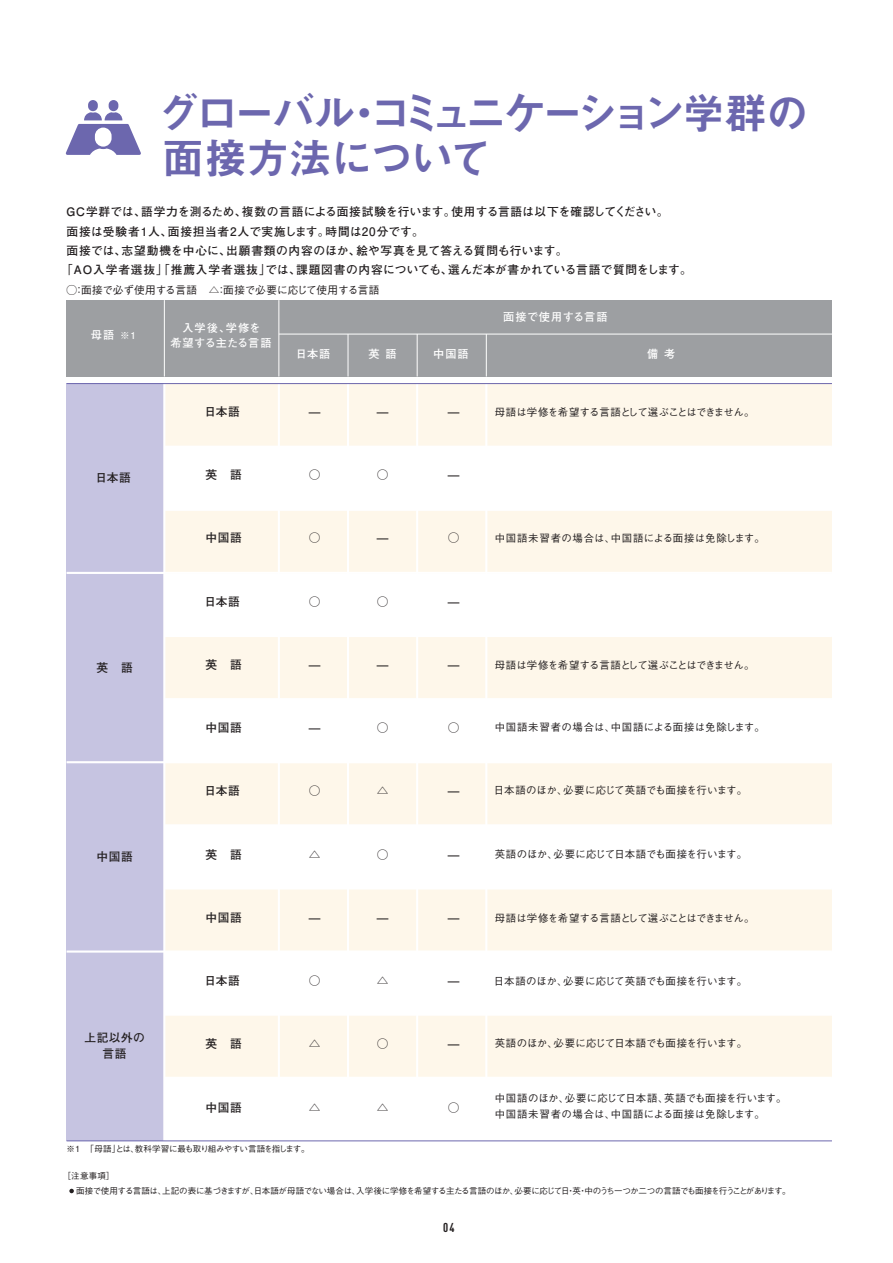
<style>
.page{position:relative;width:893px;height:1263px;background:#fff}
.page>*{position:absolute;margin:0;border:0;box-sizing:border-box;transform-origin:0 0}
.t1{font:42.45px "Midashi Go Pro MB31";letter-spacing:-.105em;color:#6c67ae}
.t2{font:42.45px/45.8px "Midashi Go Pro MB31";letter-spacing:-.03em;color:#6c67ae}
.t3{font:700 12.75px "DIN Cond";color:#231f20}
.t4{font:700 11.7px/15.9px "Futo Go B101 Pro";letter-spacing:.045em;color:#231f20;text-align:center}
.t5{font:700 11.7px "Futo Go B101 Pro";color:#231f20}
.t6{font:700 11.7px "Futo Go B101 Pro";letter-spacing:.075em;color:#231f20}
.t7{font:700 11.7px "Futo Go B101 Pro";letter-spacing:.005em;color:#231f20}
.t8{font:700 11.7px "Futo Go B101 Pro";letter-spacing:.025em;color:#231f20}
.t9{font:700 11.1px "Futo Go B101 Pro";letter-spacing:.065em;color:#fff}
.t10{font:700 11.1px "Futo Go B101 Pro";color:#fff}
.t11{font:500 10.65px "Gothic BBB Pro";letter-spacing:-.01em;color:#231f20}
.t12{font:500 10.35px "Gothic BBB Pro";color:#231f20}
.t13{font:500 10.35px "Gothic BBB Pro";letter-spacing:-.05em;color:#231f20}
.t14{font:500 10.35px "Gothic BBB Pro";letter-spacing:.075em;color:#231f20}
.t15{font:500 10.35px "Gothic BBB Pro";letter-spacing:-.025em;color:#231f20}
.t16{font:700 9.6px "Futo Go B101 Pro";color:#fff}
.t17{font:500 8.55px "Gothic BBB Pro";letter-spacing:-.055em;color:#231f20}
.t18{font:500 8.55px "Gothic BBB Pro";letter-spacing:-.075em;color:#231f20}
.t19{font:500 8.55px "Gothic BBB Pro";letter-spacing:-.025em;color:#231f20}
</style>
<div class="page">
<div style="left:67px;top:384px;width:98px;height:757px;background:#c6c4e1"></div>
<div style="left:164px;top:384px;width:668px;height:63px;background:#fef7ea"></div>
<div style="left:164px;top:511px;width:668px;height:63px;background:#fef7ea"></div>
<div style="left:164px;top:636px;width:668px;height:63px;background:#fef7ea"></div>
<div style="left:164px;top:762px;width:668px;height:63px;background:#fef7ea"></div>
<div style="left:164px;top:888px;width:668px;height:63px;background:#fef7ea"></div>
<div style="left:164px;top:1014px;width:668px;height:64px;background:#fef7ea"></div>
<div style="left:66px;top:1186px;width:11px;height:10px;border:3px solid #fff;border-radius:50%"></div>
<div style="left:67px;top:300px;width:765px;height:76px;background:#9d9fa2"></div>
<hr style="left:164px;top:300px;width:1px;height:76px;background:#fff">
<hr style="left:279px;top:300px;width:1px;height:76px;background:#fff">
<hr style="left:348px;top:334px;width:1px;height:42px;background:#fff">
<hr style="left:417px;top:334px;width:1px;height:42px;background:#fff">
<hr style="left:486px;top:334px;width:1px;height:42px;background:#fff">
<hr style="left:279px;top:334px;width:553px;height:1px;background:#fff">
<hr style="left:164px;top:446px;width:668px;height:2px;background:#fff">
<hr style="left:67px;top:572px;width:765px;height:2px;background:#fff">
<hr style="left:165px;top:635px;width:667px;height:2px;background:#fff">
<hr style="left:165px;top:698px;width:667px;height:2px;background:#fff">
<hr style="left:67px;top:761px;width:765px;height:2px;background:#fff">
<hr style="left:164px;top:824px;width:668px;height:2px;background:#fff">
<hr style="left:164px;top:887px;width:668px;height:2px;background:#fff">
<hr style="left:67px;top:950px;width:765px;height:3px;background:#fff">
<hr style="left:164px;top:1013px;width:668px;height:3px;background:#fff">
<hr style="left:164px;top:1077px;width:668px;height:2px;background:#fff">
<hr style="left:163px;top:384px;width:2px;height:757px;background:#fff">
<hr style="left:278px;top:384px;width:2px;height:757px;background:#fff">
<hr style="left:347px;top:384px;width:2px;height:757px;background:#fff">
<hr style="left:416px;top:384px;width:2px;height:757px;background:#fff">
<hr style="left:485px;top:384px;width:2px;height:757px;background:#fff">
<div style="left:88px;top:100px;width:10px;height:11px;background:#6c67ae;border-radius:5px"></div>
<div style="left:109px;top:100px;width:9px;height:11px;background:#6c67ae;border-radius:5px"></div>
<svg style="left:66px;top:112px;width:75px;height:43px"></svg>
<hr style="left:67px;top:383px;width:765px;height:1px;background:#6c67ae">
<hr style="left:67px;top:1140px;width:765px;height:1px;background:#6c67ae">
<h1 class="t1" style="left:158px;top:79px;width:653px">グローバルコミュニケーション学群の</h1>
<h1 class="t2" style="left:162px;top:85px;width:332px;text-indent:181px">・<br>面接方法について</h1>
<p class="t5" style="left:451px;top:203px;width:219px">使用する言語は以下を確認してください。</p>
<p class="t4" style="left:67px;top:203px;width:81px">GC学群では、</p>
<p class="t5" style="left:141px;top:203px;width:107px">語学力を測るため、</p>
<p class="t4" style="left:242px;top:203px;width:215px">複数の言語による面接試験を行います。</p>
<p class="t4" style="left:168px;top:222px;width:163px">面接担当者2人で実施します。</p>
<p class="t6" style="left:67px;top:222px;width:107px">面接は受験者1人、</p>
<p class="t8" style="left:326px;top:222px;width:100px">時間は20分です。</p>
<p class="t6" style="left:122px;top:241px;width:111px">志望動機を中心に、</p>
<p class="t7" style="left:356px;top:241px;width:213px">絵や写真を見て答える質問も行います。</p>
<p class="t4" style="left:67px;top:241px;width:61px">面接では、</p>
<p class="t4" style="left:226px;top:241px;width:136px">出願書類の内容のほか、</p>
<p class="t6" style="left:61px;top:260px;width:211px">「AO入学者選抜」「推薦入学者選抜」</p>
<p class="t5" style="left:448px;top:260px;width:245px">選んだ本が書かれている言語で質問をします。</p>
<p class="t4" style="left:296px;top:260px;width:158px">課題図書の内容についても、</p>
<p class="t4" style="left:266px;top:260px;width:37px">では、</p>
<p class="t11" style="left:67px;top:282px;width:314px">◯ 面接で必ず使用する言語　△ 面接で必要に応じて使用する言語</p>
<p class="t11" style="left:74px;top:282px;width:12px">：</p>
<p class="t11" style="left:216px;top:282px;width:12px">：</p>
<p class="t9" style="left:91px;top:326px;width:25px">母語</p>
<p class="t16" style="left:120px;top:328px;width:17px">※1</p>
<p class="t9" style="left:182px;top:319px;width:49px">入学後、</p>
<p class="t9" style="left:226px;top:319px;width:36px">学修を</p>
<p class="t10" style="left:170px;top:334px;width:103px">希望する主たる言語</p>
<p class="t9" style="left:296px;top:345px;width:36px">日本語</p>
<p class="t4" style="left:205px;top:402px;width:37px">日本語</p>
<p class="t4" style="left:309px;top:402px;width:13px">̶</p>
<p class="t4" style="left:96px;top:468px;width:37px">日本語</p>
<p class="t4" style="left:206px;top:465px;width:38px">英　語</p>
<p class="t4" style="left:309px;top:465px;width:13px">○</p>
<p class="t4" style="left:206px;top:528px;width:38px">中国語</p>
<p class="t4" style="left:309px;top:528px;width:13px">○</p>
<p class="t4" style="left:205px;top:592px;width:37px">日本語</p>
<p class="t4" style="left:309px;top:592px;width:13px">○</p>
<p class="t4" style="left:97px;top:658px;width:38px">英　語</p>
<p class="t4" style="left:206px;top:655px;width:38px">英　語</p>
<p class="t4" style="left:309px;top:655px;width:13px">̶</p>
<p class="t4" style="left:206px;top:718px;width:38px">中国語</p>
<p class="t4" style="left:309px;top:718px;width:13px">̶</p>
<p class="t4" style="left:205px;top:781px;width:37px">日本語</p>
<p class="t4" style="left:309px;top:781px;width:13px">○</p>
<p class="t4" style="left:97px;top:847px;width:38px">中国語</p>
<p class="t4" style="left:206px;top:845px;width:38px">英　語</p>
<p class="t4" style="left:309px;top:845px;width:13px">△</p>
<p class="t4" style="left:206px;top:908px;width:38px">中国語</p>
<p class="t4" style="left:309px;top:908px;width:13px">̶</p>
<p class="t4" style="left:205px;top:971px;width:37px">日本語</p>
<p class="t4" style="left:309px;top:971px;width:13px">○</p>
<p class="t4" style="left:84px;top:1028px;width:62px">上記以外の言語</p>
<p class="t4" style="left:206px;top:1034px;width:38px">英　語</p>
<p class="t4" style="left:309px;top:1034px;width:13px">△</p>
<p class="t4" style="left:206px;top:1098px;width:38px">中国語</p>
<p class="t4" style="left:309px;top:1098px;width:13px">△</p>
<p class="t17" style="left:67px;top:1142px;width:55px">※1　「母語」</p>
<p class="t17" style="left:135px;top:1142px;width:176px">教科学習に最も取り組みやすい言語を指します。</p>
<p class="t17" style="left:115px;top:1142px;width:25px">とは、</p>
<p class="t17" style="left:62px;top:1169px;width:54px">［注意事項[</p>
<p class="t9" style="left:369px;top:345px;width:13px">英</p>
<p class="t9" style="left:386px;top:345px;width:13px">語</p>
<p class="t4" style="left:377px;top:402px;width:13px">̶</p>
<p class="t4" style="left:377px;top:465px;width:13px">○</p>
<p class="t4" style="left:377px;top:528px;width:13px">̶</p>
<p class="t4" style="left:377px;top:592px;width:13px">○</p>
<p class="t4" style="left:377px;top:655px;width:13px">̶</p>
<p class="t4" style="left:377px;top:718px;width:13px">○</p>
<p class="t4" style="left:377px;top:781px;width:13px">△</p>
<p class="t4" style="left:377px;top:845px;width:13px">○</p>
<p class="t4" style="left:377px;top:908px;width:13px">̶</p>
<p class="t4" style="left:377px;top:971px;width:13px">△</p>
<p class="t4" style="left:377px;top:1034px;width:13px">○</p>
<p class="t4" style="left:377px;top:1098px;width:13px">△</p>
<p class="t9" style="left:433px;top:345px;width:37px">中国語</p>
<p class="t4" style="left:448px;top:402px;width:13px">̶</p>
<p class="t4" style="left:448px;top:465px;width:13px">̶</p>
<p class="t4" style="left:448px;top:528px;width:13px">○</p>
<p class="t4" style="left:448px;top:592px;width:13px">̶</p>
<p class="t4" style="left:448px;top:655px;width:13px">̶</p>
<p class="t4" style="left:448px;top:718px;width:13px">○</p>
<p class="t4" style="left:448px;top:781px;width:13px">̶</p>
<p class="t4" style="left:448px;top:845px;width:13px">̶</p>
<p class="t4" style="left:448px;top:908px;width:13px">̶</p>
<p class="t4" style="left:448px;top:971px;width:13px">̶</p>
<p class="t4" style="left:448px;top:1034px;width:13px">̶</p>
<p class="t4" style="left:448px;top:1098px;width:13px">○</p>
<p class="t9" style="left:503px;top:308px;width:106px">面接で使用する言語</p>
<p class="t9" style="left:647px;top:345px;width:13px">備</p>
<p class="t9" style="left:664px;top:345px;width:13px">考</p>
<p class="t13" style="left:495px;top:403px;width:261px">母語は学修を希望する言語として選ぶことはできません。</p>
<p class="t12" style="left:611px;top:529px;width:156px">中国語による面接は免除します。</p>
<p class="t14" style="left:495px;top:529px;width:122px">中国語未習者の場合は、</p>
<p class="t13" style="left:495px;top:657px;width:261px">母語は学修を希望する言語として選ぶことはできません。</p>
<p class="t12" style="left:611px;top:718px;width:156px">中国語による面接は免除します。</p>
<p class="t14" style="left:495px;top:718px;width:122px">中国語未習者の場合は、</p>
<p class="t12" style="left:563px;top:782px;width:186px">必要に応じて英語でも面接を行います。</p>
<p class="t12" style="left:494px;top:782px;width:75px">日本語のほか、</p>
<p class="t12" style="left:495px;top:846px;width:65px">英語のほか、</p>
<p class="t12" style="left:554px;top:846px;width:195px">必要に応じて日本語でも面接を行います。</p>
<p class="t13" style="left:495px;top:910px;width:261px">母語は学修を希望する言語として選ぶことはできません。</p>
<p class="t12" style="left:563px;top:973px;width:186px">必要に応じて英語でも面接を行います。</p>
<p class="t12" style="left:494px;top:973px;width:75px">日本語のほか、</p>
<p class="t12" style="left:495px;top:1034px;width:65px">英語のほか、</p>
<p class="t12" style="left:554px;top:1034px;width:195px">必要に応じて日本語でも面接を行います。</p>
<p class="t12" style="left:565px;top:1090px;width:105px">必要に応じて日本語、</p>
<p class="t15" style="left:664px;top:1090px;width:124px">英語でも面接を行います。</p>
<p class="t12" style="left:495px;top:1090px;width:76px">中国語のほか、</p>
<p class="t12" style="left:611px;top:1106px;width:156px">中国語による面接は免除します。</p>
<p class="t14" style="left:495px;top:1106px;width:122px">中国語未習者の場合は、</p>
<p class="t17" style="left:356px;top:1184px;width:164px">入学後に学修を希望する主たる言語のほか、</p>
<p class="t17" style="left:67px;top:1184px;width:100px">●面接で使用する言語は、</p>
<p class="t19" style="left:162px;top:1184px;width:200px">上記の表に基づきますが日本語が母語でない場合は、</p>
<p class="t17" style="left:250px;top:1184px;width:10px">、</p>
<p class="t18" style="left:514px;top:1184px;width:278px">必要に応じて日英中のうち一つか二つの言語でも面接を行うことがあります。</p>
<p class="t17" style="left:566px;top:1184px;width:22px">・・</p>
<p class="t3" style="left:443px;top:1219px;width:13px">04</p>
</div>
